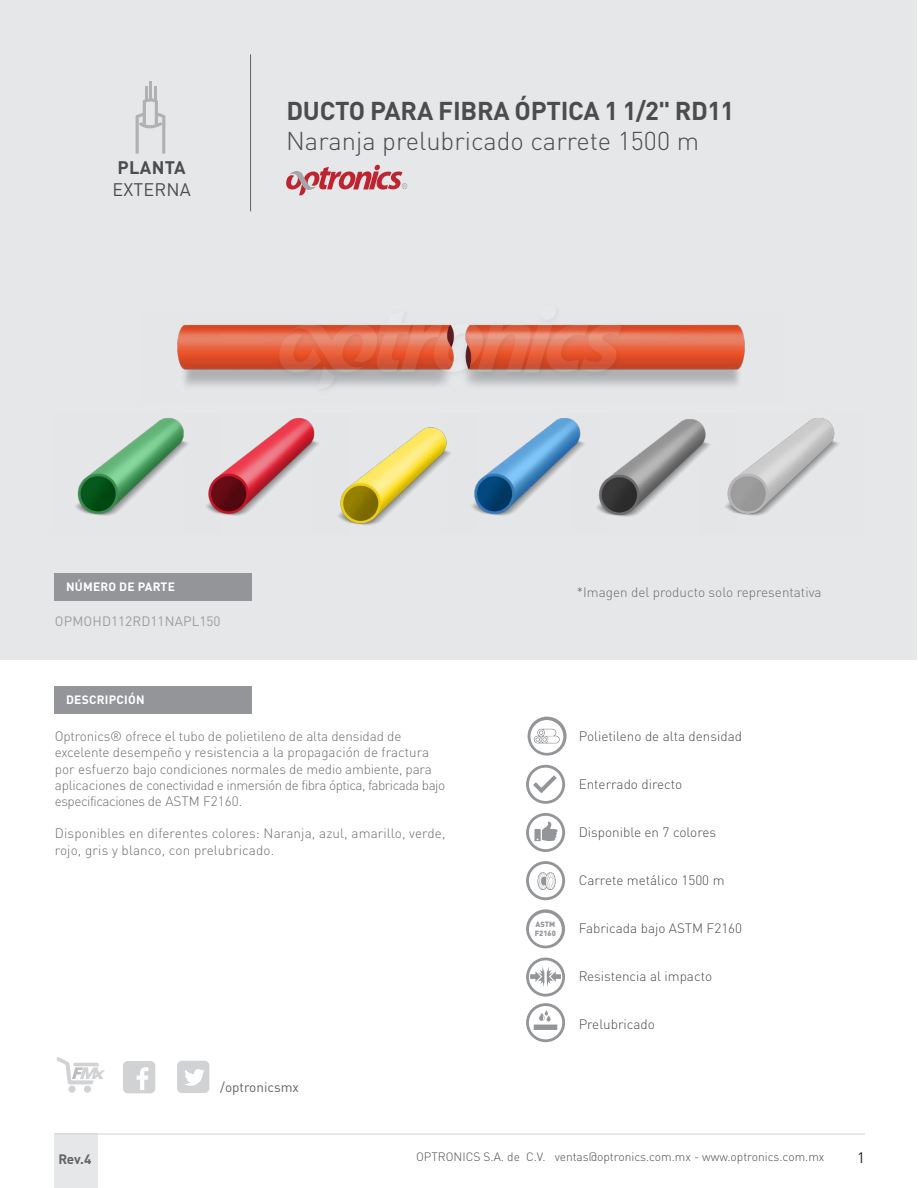
<style>
.page{position:relative;width:918px;height:1188px;background:#fff}
.page>*{position:absolute;margin:0;border:0;box-sizing:border-box;transform-origin:0 0}
.t1{font:300 25.5px "DIN Pro";color:#4b4c4d}
.t2{font:700 25.5px "DIN Pro";letter-spacing:-.01em;color:#4b4c4d}
.t3{font:18px "DIN Pro";letter-spacing:.01em;color:#4b4c4d}
.t4{font:700 18px "DIN Pro";letter-spacing:.02em;color:#4b4c4d}
.t5{font:15px "DIN Pro";color:#231f20}
.t6{font:300 13.5px/16.2px "DIN Pro";letter-spacing:-.01em;color:#6c6d70}
.t7{font:300 13.5px "DIN Pro";color:#4b4c4d}
.t8{font:300 13.5px/16.2px "DIN Pro";letter-spacing:.01em;color:#6c6d70}
.t9{font:13.5px "DIN Pro";letter-spacing:.005em;color:#9b9da0}
.t10{font:13.5px "DIN Pro";color:#636366}
.t11{font:700 13.5px "DIN Pro";color:#636366}
.t12{font:300 12px "DIN Pro";color:#4b4c4d}
.t13{font:700 12px "DIN Pro";letter-spacing:.02em;color:#fff}
.t14{font:900 7.5px/9.1px "DIN Pro";color:#939598}
</style>
<div class="page">
<div style="left:1px;top:0;width:916px;height:660px;background:#e6e7e9"></div>
<div style="left:54px;top:1134px;width:44px;height:54px;background:#e6e7e9"></div>
<hr style="left:55px;top:1134px;width:810px;height:1px;background:#d1d2d4">
<hr style="left:250px;top:54px;width:1px;height:157px;background:#636366">
<svg style="left:286px;top:165px;width:121px;height:30px"></svg>
<hr style="left:149px;top:81px;width:3px;height:19px;background:#b1b1b1">
<svg style="left:136px;top:87px;width:29px;height:67px"></svg>
<img style="left:75px;top:418px;width:108px;height:98px">
<img style="left:183px;top:418px;width:129px;height:98px">
<img style="left:312px;top:425px;width:129px;height:100px">
<img style="left:735px;top:418px;width:104px;height:98px">
<img style="left:177px;top:324px;width:568px;height:62px">
<img style="left:274px;top:324px;width:356px;height:62px">
<svg style="left:278px;top:318px;width:344px;height:71px"></svg>
<svg style="left:526px;top:813px;width:39px;height:39px"></svg>
<div style="left:54px;top:573px;width:198px;height:28px;background:#939598"></div>
<div style="left:68px;top:1086px;width:8px;height:7px;background:#d1d2d4;border-radius:50%"></div>
<div style="left:84px;top:1086px;width:7px;height:7px;background:#d1d2d4;border-radius:50%"></div>
<svg style="left:56px;top:1057px;width:49px;height:27px"></svg>
<div style="left:123px;top:1061px;width:32px;height:32px;background:#d1d2d4;border-radius:5px"></div>
<svg style="left:137px;top:1067px;width:11px;height:23px"></svg>
<div style="left:177px;top:1061px;width:32px;height:32px;background:#d1d2d4;border-radius:5px"></div>
<svg style="left:185px;top:1069px;width:20px;height:17px"></svg>
<div style="left:54px;top:686px;width:197px;height:28px;background:#939598"></div>
<svg style="left:526px;top:765px;width:39px;height:39px"></svg>
<svg style="left:528px;top:717px;width:39px;height:39px"></svg>
<svg style="left:526px;top:909px;width:39px;height:39px"></svg>
<svg style="left:526px;top:958px;width:39px;height:39px"></svg>
<svg style="left:526px;top:861px;width:39px;height:39px"></svg>
<svg style="left:526px;top:1003px;width:39px;height:39px"></svg>
<img style="left:441px;top:418px;width:129px;height:98px">
<img style="left:570px;top:418px;width:165px;height:99px">
<h2 class="t4" style="left:118px;top:153px;width:70px">PLANTA</h2>
<h2 class="t3" style="left:112px;top:177px;width:80px">EXTERNA</h2>
<h1 class="t2" style="left:286px;top:89px;width:450px">DUCTO PARA FIBRA ÓPTICA 1 1/2" RD11</h1>
<h1 class="t1" style="left:286px;top:121px;width:414px">Naranja prelubricado carrete 1500 m</h1>
<p class="t13" style="left:66px;top:577px;width:110px">NÚMERO DE PARTE</p>
<p class="t9" style="left:55px;top:612px;width:167px">OPMOHD112RD11NAPL150</p>
<p class="t13" style="left:66px;top:690px;width:80px">DESCRIPCIÓN</p>
<p class="t6" style="left:577px;top:583px;width:246px">*Imagen del producto solo representativa</p>
<p class="t6" style="left:55px;top:727px;width:392px">Optronics® ofrece el tubo de polietileno de alta densidad de excelente desempeño y resistencia a la propagación de fractura por esfuerzo bajo condiciones normales de medio ambiente, para aplicaciones de conectividad e inmersión de fibra óptica, fabricada bajo especificaciones de ASTM F2160.</p>
<p class="t8" style="left:55px;top:824px;width:392px">Disponibles en diferentes colores: Naranja, azul, amarillo, verde, rojo, gris y blanco, con prelubricado.</p>
<p class="t10" style="left:220px;top:1078px;width:80px">/optronicsmx</p>
<p class="t14" style="left:535px;top:918px;width:23px">ASTM<br>F2160</p>
<p class="t7" style="left:579px;top:726px;width:165px">Polietileno de alta densidad</p>
<p class="t7" style="left:579px;top:774px;width:105px">Enterrado directo</p>
<p class="t7" style="left:579px;top:822px;width:139px">Disponible en 7 colores</p>
<p class="t7" style="left:579px;top:870px;width:147px">Carrete metálico 1500 m</p>
<p class="t7" style="left:579px;top:918px;width:165px">Fabricada bajo ASTM F2160</p>
<p class="t7" style="left:579px;top:966px;width:135px">Resistencia al impacto</p>
<p class="t7" style="left:579px;top:1014px;width:78px">Prelubricado</p>
<p class="t11" style="left:58px;top:1148px;width:34px">Rev.4</p>
<p class="t12" style="left:416px;top:1147px;width:410px">OPTRONICS S.A. de C.V. ventas@optronics.com.mx - www.optronics.com.mx</p>
<p class="t5" style="left:857px;top:1148px;width:9px">1</p>
</div>
